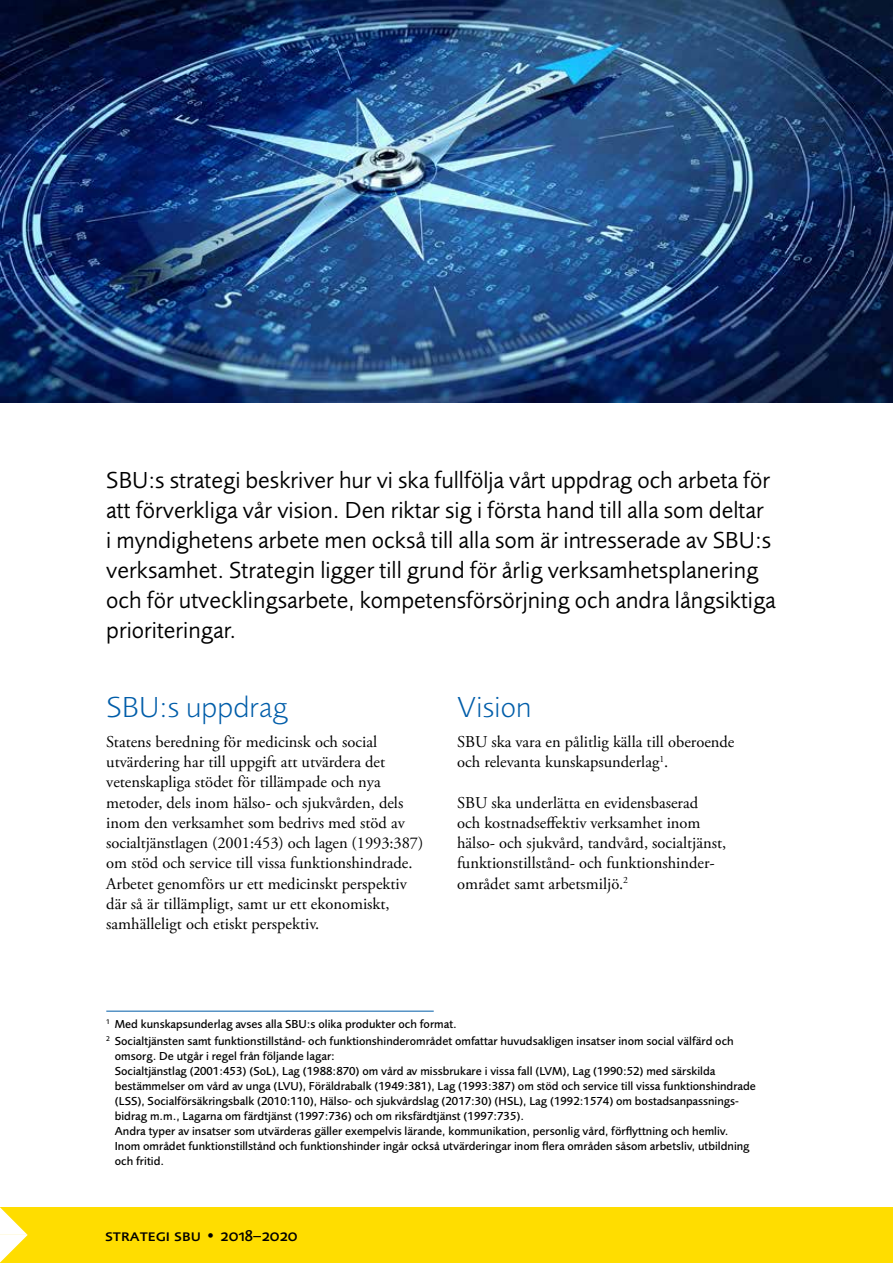
<style>
.page{position:relative;width:893px;height:1263px;background:#fff}
.page>*{position:absolute;margin:0;border:0;box-sizing:border-box;transform-origin:0 0}
.Rubrik_1{font:300 30px "Foundry Sans";color:#005da9}
.Ingress{font:24px/30px "Foundry Sans";color:#000}
.Brödtext{font:16.5px/20.2px "Adobe Garamond Pro";color:#000}
.t1{font:500 16.5px "Foundry Sans Expert";color:#000}
.Fotnot{font:500 12px/15px "Foundry Sans";color:#000}
</style>
<div class="page">
<hr style="left:106px;top:1011px;width:328px;height:1px;background:#005da9">
<img style="left:0;top:0;width:893px;height:403px">
<div style="left:0;top:1208px;width:893px;height:55px;background:#fd0"></div>
<svg style="left:0;top:1207px;width:28px;height:55px"></svg>
<p class="Ingress" style="left:106px;top:465px;width:671px">SBU:s strategi beskriver hur vi ska fullfölja vårt uppdrag och arbeta för att förverkliga vår vision. Den riktar sig i första hand till alla som deltar<br>i myndighetens arbete men också till alla som är intresserade av SBU:s verksamhet. Strategin ligger till grund för årlig verksamhetsplanering och för utvecklingsarbete, kompetensförsörjning och andra långsiktiga prioriteringar.</p>
<p class="Rubrik_1" style="left:106px;top:690px;width:183px">SBU:s uppdrag</p>
<p class="Brödtext" style="left:106px;top:732px;width:319px">Statens beredning för medicinsk och social utvärdering har till uppgift att utvärdera det vetenskapliga stödet för tillämpade och nya metoder, dels inom hälso- och sjukvården, dels inom den verksamhet som bedrivs med stöd av socialtjänstlagen (2001:453) och lagen (1993:387) om stöd och service till vissa funktionshindrade.<br>Arbetet genomförs ur ett medicinskt perspektiv där så är tillämpligt, samt ur ett ekonomiskt, samhälleligt och etiskt perspektiv.</p>
<p class="Rubrik_1" style="left:457px;top:690px;width:76px">Vision</p>
<p class="Brödtext" style="left:457px;top:732px;width:279px">SBU ska vara en pålitlig källa till oberoende och relevanta kunskapsunderlag<sup>1</sup>.</p>
<p class="Brödtext" style="left:457px;top:793px;width:271px">SBU ska underlätta en evidensbaserad<br>och kostnadseffektiv verksamhet inom hälso- och sjukvård, tandvård, socialtjänst, funktionstillstånd- och funktionshinder&shy;området samt arbetsmiljö.<sup>2</sup></p>
<p class="Fotnot" style="left:106px;top:1016px;width:352px"><sup>1</sup> Med kunskapsunderlag avses alla SBU:s olika produkter och format.</p>
<p class="Fotnot" style="left:115px;top:1033px;width:643px;text-indent:-9px"><sup>2</sup> Socialtjänsten samt funktionstillstånd- och funktionshinderområdet omfattar huvudsakligen insatser inom social välfärd och omsorg. De utgår i regel från följande lagar:<br>Socialtjänstlag (2001:453) (SoL), Lag (1988:870) om vård av missbrukare i vissa fall (LVM), Lag (1990:52) med särskilda bestämmelser om vård av unga (LVU), Föräldrabalk (1949:381), Lag (1993:387) om stöd och service till vissa funktionshindrade (LSS), Socialförsäkringsbalk (2010:110), Hälso- och sjukvårdslag (2017:30) (HSL), Lag (1992:1574) om bostadsanpassnings&shy;bidrag m.m., Lagarna om färdtjänst (1997:736) och om riksfärdtjänst (1997:735).<br>Andra typer av insatser som utvärderas gäller exempelvis lärande, kommunikation, personlig vård, förflyttning och hemliv.<br>Inom området funktionstillstånd och funktionshinder ingår också utvärderingar inom flera områden såsom arbetsliv, utbildning och fritid.</p>
<p class="t1" style="left:105px;top:1225px;width:194px">strategi sbu • 2018–2020</p>
</div>
